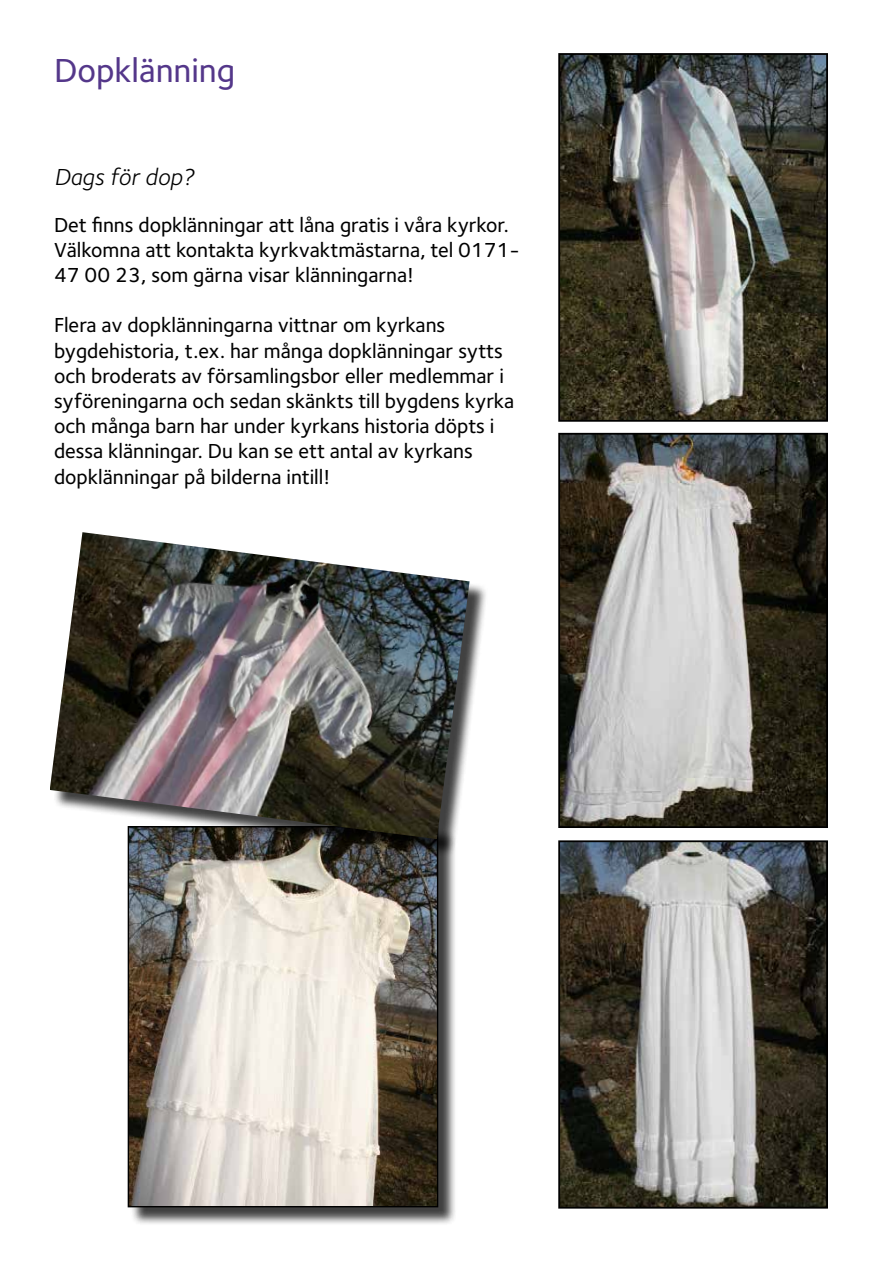
<style>
.page{position:relative;width:893px;height:1263px;background:#fff}
.page>*{position:absolute;margin:0;border:0;box-sizing:border-box;transform-origin:0 0}
.t1{font:500 34.5px "Foundry Sterling";color:#54378a}
.t2{font:italic 24px "Foundry Sterling";color:#000}
.t3{font:500 21px/25.2px "Foundry Sterling";color:#000}
</style>
<div class="page">
<div style="left:130px;top:828px;width:327px;height:398px;background:#000;opacity:.75"></div>
<img style="left:130px;top:857px;width:306px;height:348px">
<img style="left:561px;top:843px;width:264px;height:362px">
<div style="left:558px;top:840px;width:270px;height:368px;border:2px solid #000"></div>
<div style="left:52px;top:535px;width:436px;height:322px;background:#000;opacity:.75"></div>
<img style="left:50px;top:532px;width:420px;height:307px">
<img style="left:561px;top:56px;width:264px;height:363px">
<div style="left:558px;top:53px;width:270px;height:369px;border:2px solid #000"></div>
<img style="left:561px;top:436px;width:264px;height:389px">
<div style="left:558px;top:433px;width:270px;height:395px;border:2px solid #000"></div>
<h1 class="t1" style="left:54px;top:50px;width:183px">Dopklänning</h1>
<p class="t2" style="left:54px;top:163px;width:142px">Dags för dop?</p>
<p class="t3" style="left:54px;top:212px;width:467px">Det finns dopklänningar att låna gratis i våra kyrkor.<br>Välkomna att kontakta kyrkvaktmästarna, tel 0171-<br>47 00 23, som gärna visar klänningarna!</p>
<p class="t3" style="left:54px;top:313px;width:462px">Flera av dopklänningarna vittnar om kyrkans bygdehistoria, t.ex. har många dopklänningar sytts och broderats av församlingsbor eller medlemmar i syföreningarna och sedan skänkts till bygdens kyrka och många barn har under kyrkans historia döpts i dessa klänningar. Du kan se ett antal av kyrkans dopklänningar på bilderna intill!</p>
</div>
